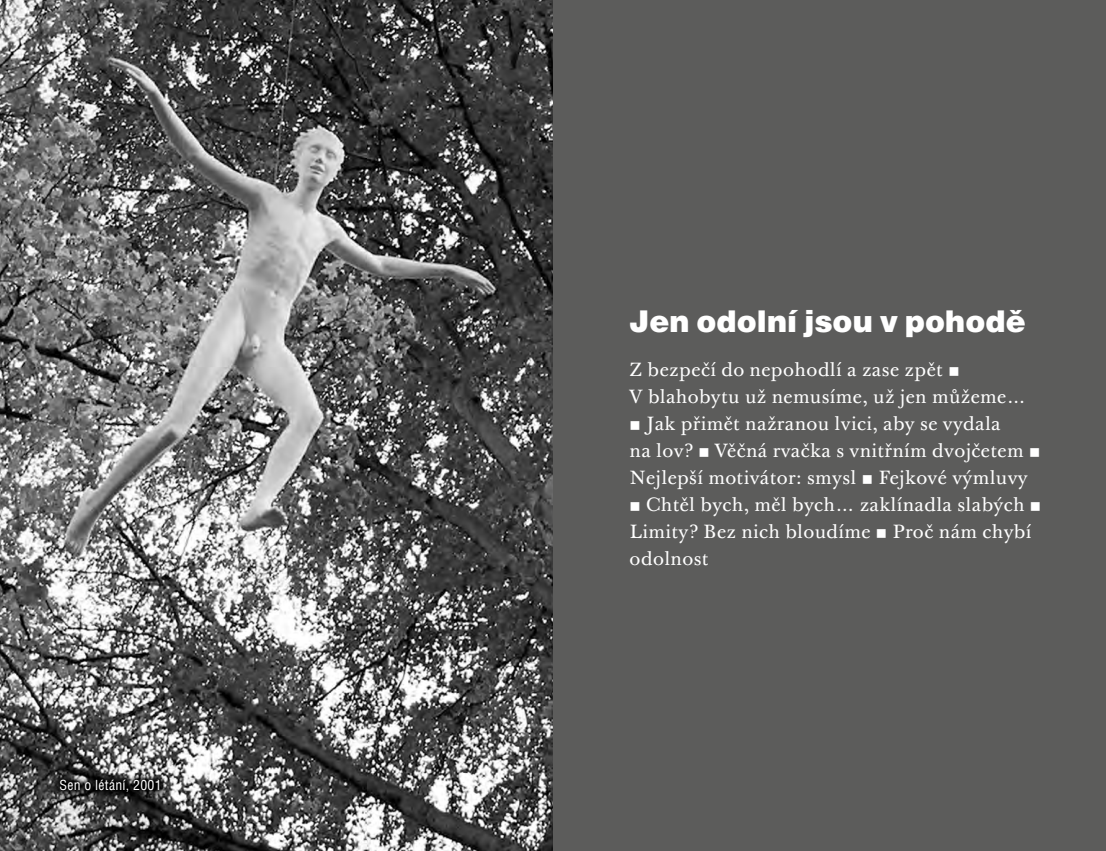
<style>
.page{position:relative;width:1106px;height:851px;background:#fff}
.page>*{position:absolute;margin:0;border:0;box-sizing:border-box;transform-origin:0 0}
.t1{font:900 30px "Helvetica Com";letter-spacing:.005em;color:#fff}
.t2{font:18.75px/27px "Baskerville Ten Pro";letter-spacing:.02em;color:#fff}
.t3{font:condensed 13.5px "Helvetica Com";letter-spacing:.02em;color:#fff}
</style>
<div class="page">
<img style="left:0;top:0;width:553px;height:850px">
<div style="left:553px;top:0;width:553px;height:850px;background:#5c5c5b"></div>
<svg style="left:54px;top:773px;width:112px;height:25px"></svg>
<p class="t3" style="left:60px;top:776px;width:103px">Sen o létání, 2001</p>
<h1 class="t1" style="left:629px;top:301px;width:397px">Jen odolní jsou v pohodě</h1>
<p class="t2" style="left:629px;top:356px;width:397px">Z bezpečí do nepohodlí a zase zpět ■<br>V blahobytu už nemusíme, už jen můžeme…</p>
<p class="t2" style="left:629px;top:410px;width:412px">■ Jak přimět nažranou lvici, aby se vydala<br>na lov? ■ Věčná rvačka s vnitřním dvojčetem ■<br>Nejlepší motivátor: smysl ■ Fejkové výmluvy</p>
<p class="t2" style="left:629px;top:491px;width:413px">■ Chtěl bych, měl bych… zaklínadla slabých ■<br>Limity? Bez nich bloudíme ■ Proč nám chybí odolnost</p>
</div>
